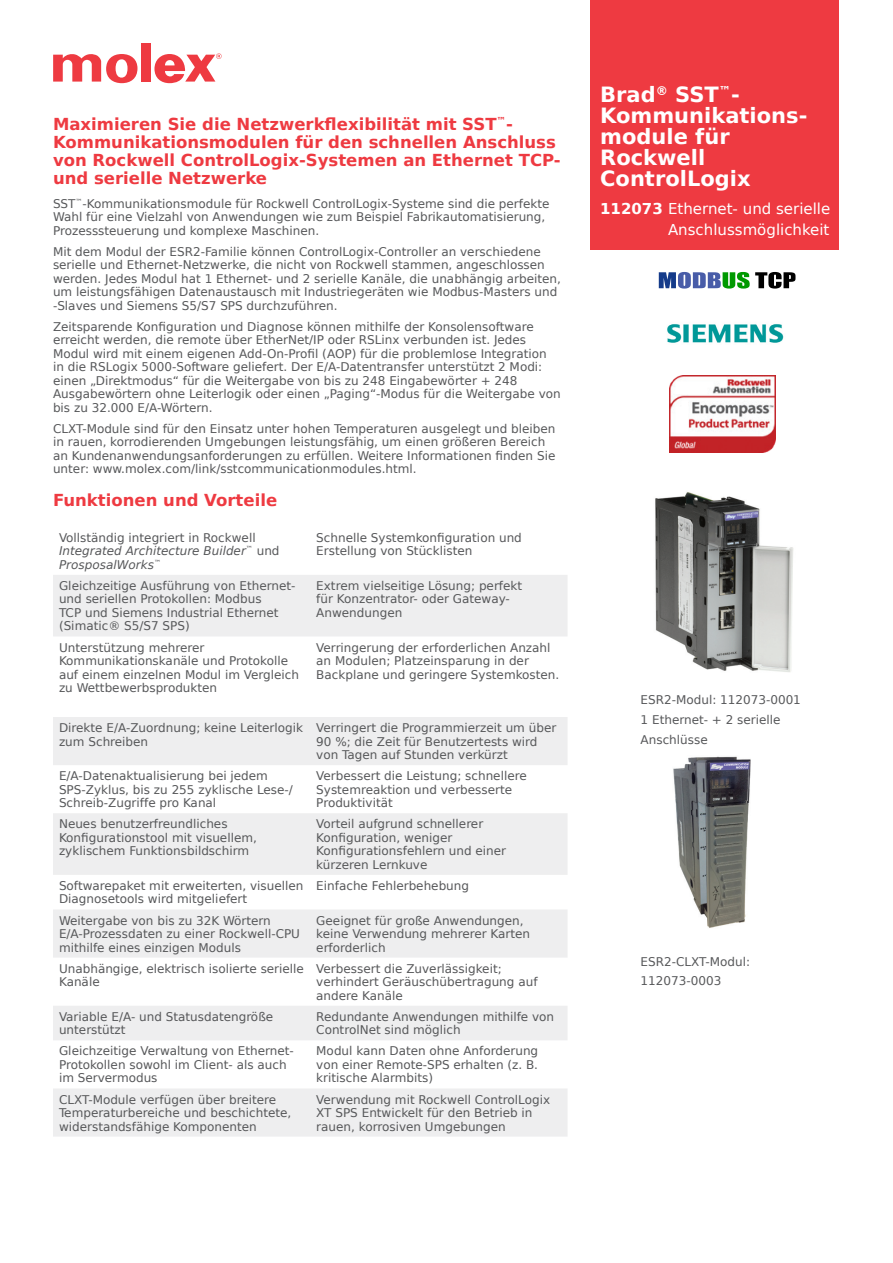
<style>
.page{position:relative;width:893px;height:1263px;background:#fff}
.page>*{position:absolute;margin:0;border:0;box-sizing:border-box;transform-origin:0 0}
.t1{font:700 21px/21px "Bitstream Vera Sans";color:#fff}
.body_text{font:700 16.5px/18px "Bitstream Vera Sans";color:#ee3a41}
.Major_Head{font:15px/21px "Bitstream Vera Sans";color:#fff;text-align:right}
.Subheads{font:12px/13.5px "Bitstream Vera Sans";color:#57585a}
.body_text-2{font:12px/13.5px "Bitstream Vera Sans";color:#57585a}
.Subheads-2{font:italic 12px/13.5px "Bitstream Vera Sans";color:#57585a}
.s1{font-style:normal}
.s2{font-weight:700}
</style>
<div class="page">
<img style="left:655px;top:492px;width:139px;height:180px">
<div style="left:141px;top:43px;width:10px;height:39px;background:#ee3a41"></div>
<svg style="left:53px;top:54px;width:84px;height:29px"></svg>
<svg style="left:154px;top:53px;width:68px;height:30px"></svg>
<div style="left:591px;top:0;width:248px;height:249px;background:#ee3a41"></div>
<img style="left:673px;top:756px;width:78px;height:172px">
<svg style="left:659px;top:272px;width:136px;height:17px"></svg>
<img style="left:667px;top:324px;width:117px;height:19px">
<img style="left:670px;top:375px;width:106px;height:78px">
<svg style="left:53px;top:575px;width:514px;height:561px;fill:#eeeeef"></svg>
<p class="body_text" style="left:53px;top:115px;width:509px">Maximieren Sie die Netzwerkflexibilität mit SST<sup>™</sup>- Kommunikationsmodulen für den schnellen Anschluss von Rockwell ControlLogix-Systemen an Ethernet TCP&shy;und serielle Netzwerke</p>
<p class="body_text-2" style="left:53px;top:197px;width:498px">SST<sup>™</sup>-Kommunikationsmodule für Rockwell ControlLogix-Systeme sind die perfekte<br>Wahl für eine Vielzahl von Anwendungen wie zum Beispiel Fabrikautomatisierung,<br>Prozesssteuerung und komplexe Maschinen.</p>
<p class="body_text-2" style="left:53px;top:245px;width:509px">Mit dem Modul der ESR2-Familie können ControlLogix-Controller an verschiedene serielle und Ethernet-Netzwerke, die nicht von Rockwell stammen, angeschlossen werden. Jedes Modul hat 1 Ethernet- und 2 serielle Kanäle, die unabhängig arbeiten, um leistungsfähigen Datenaustausch mit Industriegeräten wie Modbus-Masters und -Slaves und Siemens S5/S7 SPS durchzuführen.</p>
<p class="body_text-2" style="left:53px;top:320px;width:509px">Zeitsparende Konfiguration und Diagnose können mithilfe der Konsolensoftware erreicht werden, die remote über EtherNet/IP oder RSLinx verbunden ist. Jedes Modul wird mit einem eigenen Add-On-Profil (AOP) für die problemlose Integration<br>in die RSLogix 5000-Software geliefert. Der E/A-Datentransfer unterstützt 2 Modi: einen „Direktmodus“ für die Weitergabe von bis zu 248 Eingabewörter + 248<br>Ausgabewörtern ohne Leiterlogik oder einen „Paging“-Modus für die Weitergabe von bis zu 32.000 E/A-Wörtern.</p>
<p class="body_text-2" style="left:53px;top:422px;width:504px">CLXT-Module sind für den Einsatz unter hohen Temperaturen ausgelegt und bleiben in rauen, korrodierenden Umgebungen leistungsfähig, um einen größeren Bereich an Kundenanwendungsanforderungen zu erfüllen. Weitere Informationen finden Sie unter: www.molex.com/link/sstcommunicationmodules.html.</p>
<p class="body_text" style="left:53px;top:491px;width:226px">Funktionen und Vorteile</p>
<p class="Subheads-2" style="left:59px;top:531px;width:222px"><span class="s1">Vollständig integriert in Rockwell<br></span>Integrated Architecture Builder<sup>™</sup> <span class="s1">und<br></span>ProsposalWorks<sup>™</sup></p>
<p class="Subheads" style="left:316px;top:531px;width:207px">Schnelle Systemkonfiguration und<br>Erstellung von Stücklisten</p>
<p class="Subheads" style="left:59px;top:579px;width:238px">Gleichzeitige Ausführung von Ethernet&shy;und seriellen Protokollen: Modbus<br>TCP und Siemens Industrial Ethernet (Simatic® S5/S7 SPS)</p>
<p class="Subheads" style="left:316px;top:579px;width:207px">Extrem vielseitige Lösung; perfekt für Konzentrator- oder Gateway-<br>Anwendungen</p>
<p class="Subheads" style="left:59px;top:641px;width:242px">Unterstützung mehrerer<br>Kommunikationskanäle und Protokolle auf einem einzelnen Modul im Vergleich zu Wettbewerbsprodukten</p>
<p class="Subheads" style="left:316px;top:641px;width:244px">Verringerung der erforderlichen Anzahl an Modulen; Platzeinsparung in der<br>Backplane und geringere Systemkosten.</p>
<p class="Subheads" style="left:59px;top:721px;width:246px">Direkte E/A-Zuordnung; keine Leiterlogik zum Schreiben</p>
<p class="Subheads" style="left:316px;top:721px;width:242px">Verringert die Programmierzeit um über<br>90 %; die Zeit für Benutzertests wird von Tagen auf Stunden verkürzt</p>
<p class="Subheads" style="left:59px;top:769px;width:235px">E/A-Datenaktualisierung bei jedem<br>SPS-Zyklus, bis zu 255 zyklische Lese-/<br>Schreib-Zugriffe pro Kanal</p>
<p class="Subheads" style="left:316px;top:769px;width:212px">Verbessert die Leistung; schnellere<br>Systemreaktion und verbesserte<br>Produktivität</p>
<p class="Subheads" style="left:59px;top:817px;width:199px">Neues benutzerfreundliches<br>Konfigurationstool mit visuellem, zyklischem Funktionsbildschirm</p>
<p class="Subheads" style="left:316px;top:817px;width:191px">Vorteil aufgrund schnellerer<br>Konfiguration, weniger<br>Konfigurationsfehlern und einer kürzeren Lernkuve</p>
<p class="Subheads" style="left:59px;top:879px;width:246px">Softwarepaket mit erweiterten, visuellen<br>Diagnosetools wird mitgeliefert</p>
<p class="Subheads" style="left:316px;top:879px;width:154px">Einfache Fehlerbehebung</p>
<p class="Subheads" style="left:59px;top:914px;width:243px">Weitergabe von bis zu 32K Wörtern<br>E/A-Prozessdaten zu einer Rockwell-CPU mithilfe eines einzigen Moduls</p>
<p class="Subheads" style="left:316px;top:914px;width:215px">Geeignet für große Anwendungen, keine Verwendung mehrerer Karten erforderlich</p>
<p class="Subheads" style="left:59px;top:962px;width:246px">Unabhängige, elektrisch isolierte serielle<br>Kanäle</p>
<p class="Subheads" style="left:316px;top:962px;width:223px">Verbessert die Zuverlässigkeit; verhindert Geräuschübertragung auf andere Kanäle</p>
<p class="Subheads" style="left:59px;top:1010px;width:216px">Variable E/A- und Statusdatengröße unterstützt</p>
<p class="Subheads" style="left:316px;top:1010px;width:239px">Redundante Anwendungen mithilfe von<br>ControlNet sind möglich</p>
<p class="Subheads" style="left:59px;top:1044px;width:236px">Gleichzeitige Verwaltung von Ethernet-<br>Protokollen sowohl im Client- als auch im Servermodus</p>
<p class="Subheads" style="left:316px;top:1044px;width:223px;text-align:justify">Modul kann Daten ohne Anforderung von einer Remote-SPS erhalten (z. B. kritische Alarmbits)</p>
<p class="Subheads" style="left:59px;top:1093px;width:234px">CLXT-Module verfügen über breitere<br>Temperaturbereiche und beschichtete, widerstandsfähige Komponenten</p>
<p class="Subheads" style="left:316px;top:1093px;width:235px">Verwendung mit Rockwell ControlLogix<br>XT SPS Entwickelt für den Betrieb in rauen, korrosiven Umgebungen</p>
<p class="t1" style="left:600px;top:84px;width:209px">Brad<sup>®</sup> SST<sup>™</sup>-<br>Kommunikations&shy;module für<br>Rockwell<br>ControlLogix</p>
<p class="Major_Head" style="left:600px;top:198px;width:232px"><span class="s2">112073</span> Ethernet- und serielle<br>Anschlussmöglichkeit</p>
<p class="body_text-2" style="left:641px;top:690px;width:162px;line-height:19.8px">ESR2-Modul: 112073-0001<br>1 Ethernet- + 2 serielle<br>Anschlüsse</p>
<p class="body_text-2" style="left:641px;top:951px;width:111px;line-height:19.8px">ESR2-CLXT-Modul:<br>112073-0003</p>
</div>
